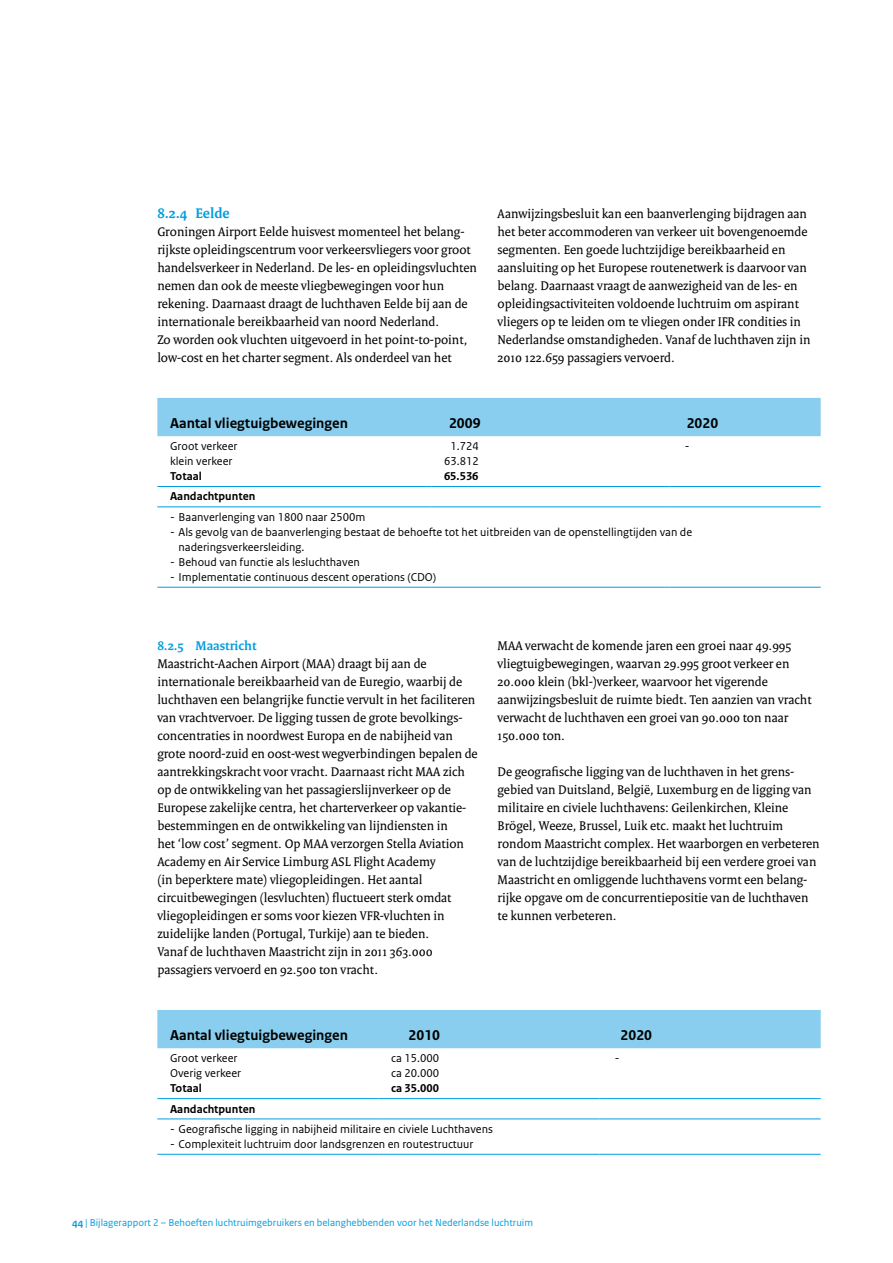
<style>
.page{position:relative;width:893px;height:1263px;background:#fff}
.page>*{position:absolute;margin:0;border:0;box-sizing:border-box;transform-origin:0 0}
.t1{font:700 15px "Rijksoverheid Sans Text";color:#000}
.t2{font:700 15px "Rijksoverheid Serif";color:#009ede}
.t3{font:13.5px/18px "Rijksoverheid Serif";color:#000}
.t4{font:700 13.5px "Rijksoverheid Serif";color:#009ede}
.t5{font:12px/15px "Rijksoverheid Sans Text";color:#000}
.t6{font:700 12px "Rijksoverheid Sans Text";color:#000}
.t7{font:10.5px "Rijksoverheid Sans Text";color:#009ede}
.s1{font-weight:700}
</style>
<div class="page">
<div style="left:157px;top:398px;width:664px;height:38px;background:#89ceef"></div>
<hr style="left:157px;top:486px;width:274px;height:1px;background:#009ede">
<hr style="left:431px;top:486px;width:238px;height:1px;background:#009ede">
<hr style="left:674px;top:486px;width:147px;height:1px;background:#009ede">
<hr style="left:157px;top:506px;width:274px;height:1px;background:#009ede">
<hr style="left:431px;top:506px;width:238px;height:1px;background:#009ede">
<hr style="left:674px;top:506px;width:147px;height:1px;background:#009ede">
<hr style="left:157px;top:587px;width:274px;height:1px;background:#009ede">
<hr style="left:431px;top:587px;width:238px;height:1px;background:#009ede">
<hr style="left:674px;top:587px;width:147px;height:1px;background:#009ede">
<div style="left:157px;top:1010px;width:664px;height:38px;background:#89ceef"></div>
<hr style="left:157px;top:1098px;width:221px;height:1px;background:#009ede">
<hr style="left:378px;top:1098px;width:222px;height:1px;background:#009ede">
<hr style="left:608px;top:1098px;width:213px;height:1px;background:#009ede">
<hr style="left:157px;top:1118px;width:221px;height:1px;background:#009ede">
<hr style="left:378px;top:1118px;width:222px;height:1px;background:#009ede">
<hr style="left:608px;top:1118px;width:213px;height:1px;background:#009ede">
<hr style="left:157px;top:1154px;width:221px;height:1px;background:#009ede">
<hr style="left:378px;top:1154px;width:222px;height:1px;background:#009ede">
<hr style="left:608px;top:1154px;width:213px;height:1px;background:#009ede">
<p class="t2" style="left:157px;top:204px;width:74px">8.2.4 Eelde</p>
<p class="t3" style="left:157px;top:222px;width:321px">Groningen Airport Eelde huisvest momenteel het belang&shy;rijkste opleidingscentrum voor verkeersvliegers voor groot handelsverkeer in Nederland. De les- en opleidingsvluchten nemen dan ook de meeste vliegbewegingen voor hun rekening. Daarnaast draagt de luchthaven Eelde bij aan de internationale bereikbaarheid van noord Nederland.<br>Zo worden ook vluchten uitgevoerd in het point-to-point, low-cost en het charter segment. Als onderdeel van het</p>
<p class="t3" style="left:497px;top:204px;width:314px">Aanwijzingsbesluit kan een baanverlenging bijdragen aan het beter accommoderen van verkeer uit bovengenoemde segmenten. Een goede luchtzijdige bereikbaarheid en aansluiting op het Europese routenetwerk is daarvoor van belang. Daarnaast vraagt de aanwezigheid van de les- en opleidingsactiviteiten voldoende luchtruim om aspirant vliegers op te leiden om te vliegen onder IFR condities in Nederlandse omstandigheden. Vanaf de luchthaven zijn in 2010 122.659 passagiers vervoerd.</p>
<p class="t1" style="left:170px;top:414px;width:179px">Aantal vliegtuigbewegingen</p>
<p class="t1" style="left:449px;top:414px;width:33px">2009</p>
<p class="t1" style="left:687px;top:414px;width:33px">2020</p>
<p class="t5" style="left:170px;top:439px;width:69px">Groot verkeer klein verkeer</p>
<p class="t6" style="left:170px;top:469px;width:33px">Totaal</p>
<p class="t5" style="left:444px;top:439px;width:36px;text-align:center">1.724<br>63.812</p>
<p class="t6" style="left:444px;top:469px;width:36px">65.536</p>
<p class="t5" style="left:685px;top:439px;width:6px">-</p>
<p class="t6" style="left:170px;top:490px;width:87px">Aandachtpunten</p>
<p class="t5" style="left:170px;top:510px;width:197px">- Baanverlenging van 1800 naar 2500m</p>
<p class="t5" style="left:179px;top:525px;width:515px;text-indent:-9px">- Als gevolg van de baanverlenging bestaat de behoefte tot het uitbreiden van de openstellingtijden van de naderingsverkeersleiding.</p>
<p class="t5" style="left:170px;top:555px;width:191px">- Behoud van functie als lesluchthaven</p>
<p class="t5" style="left:170px;top:570px;width:268px">- Implementatie continuous descent operations (CDO)</p>
<p class="t4" style="left:157px;top:637px;width:101px">8.2.5 Maastricht</p>
<p class="t3" style="left:157px;top:654px;width:322px">Maastricht-Aachen Airport (MAA) draagt bij aan de internationale bereikbaarheid van de Euregio, waarbij de luchthaven een belangrijke functie vervult in het faciliteren van vrachtvervoer. De ligging tussen de grote bevolkings&shy;concentraties in noordwest Europa en de nabijheid van grote noord-zuid en oost-west wegverbindingen bepalen de aantrekkingskracht voor vracht. Daarnaast richt MAA zich op de ontwikkeling van het passagierslijnverkeer op de Europese zakelijke centra, het charterverkeer op vakantie&shy;bestemmingen en de ontwikkeling van lijndiensten in<br>het ‘low cost’ segment. Op MAA verzorgen Stella Aviation Academy en Air Service Limburg ASL Flight Academy<br>(in beperktere mate) vliegopleidingen. Het aantal circuitbewegingen (lesvluchten) fluctueert sterk omdat vliegopleidingen er soms voor kiezen VFR-vluchten in zuidelijke landen (Portugal, Turkije) aan te bieden.<br>Vanaf de luchthaven Maastricht zijn in 2011 363.000 passagiers vervoerd en 92.500 ton vracht.</p>
<p class="t3" style="left:497px;top:636px;width:316px">MAA verwacht de komende jaren een groei naar 49.995 vliegtuigbewegingen, waarvan 29.995 groot verkeer en 20.000 klein (bkl-)verkeer, waarvoor het vigerende aanwijzingsbesluit de ruimte biedt. Ten aanzien van vracht verwacht de luchthaven een groei van 90.000 ton naar 150.000 ton.</p>
<p class="t3" style="left:497px;top:762px;width:324px">De geografische ligging van de luchthaven in het grens&shy;gebied van Duitsland, België, Luxemburg en de ligging van militaire en civiele luchthavens: Geilenkirchen, Kleine Brögel, Weeze, Brussel, Luik etc. maakt het luchtruim rondom Maastricht complex. Het waarborgen en verbeteren van de luchtzijdige bereikbaarheid bij een verdere groei van Maastricht en omliggende luchthavens vormt een belang&shy;rijke opgave om de concurrentiepositie van de luchthaven te kunnen verbeteren.</p>
<p class="t1" style="left:170px;top:1026px;width:179px">Aantal vliegtuigbewegingen</p>
<p class="t1" style="left:409px;top:1026px;width:33px">2010</p>
<p class="t1" style="left:621px;top:1026px;width:33px">2020</p>
<p class="t5" style="left:170px;top:1051px;width:73px">Groot verkeer<br>Overig verkeer</p>
<p class="t6" style="left:170px;top:1081px;width:33px">Totaal</p>
<p class="t5" style="left:391px;top:1051px;width:50px">ca 15.000 ca 20.000</p>
<p class="t6" style="left:391px;top:1081px;width:50px">ca 35.000</p>
<p class="t5" style="left:615px;top:1051px;width:6px">-</p>
<p class="t6" style="left:170px;top:1102px;width:87px">Aandachtpunten</p>
<p class="t5" style="left:170px;top:1122px;width:324px">- Geografische ligging in nabijheid militaire en civiele Luchthavens</p>
<p class="t5" style="left:170px;top:1137px;width:305px">- Complexiteit luchtruim door landsgrenzen en routestructuur</p>
<p class="t7" style="left:72px;top:1216px;width:462px"><span class="s1">44</span> | Bijlagerapport 2 – Behoeften luchtruimgebruikers en belanghebbenden voor het Nederlandse luchtruim</p>
</div>
